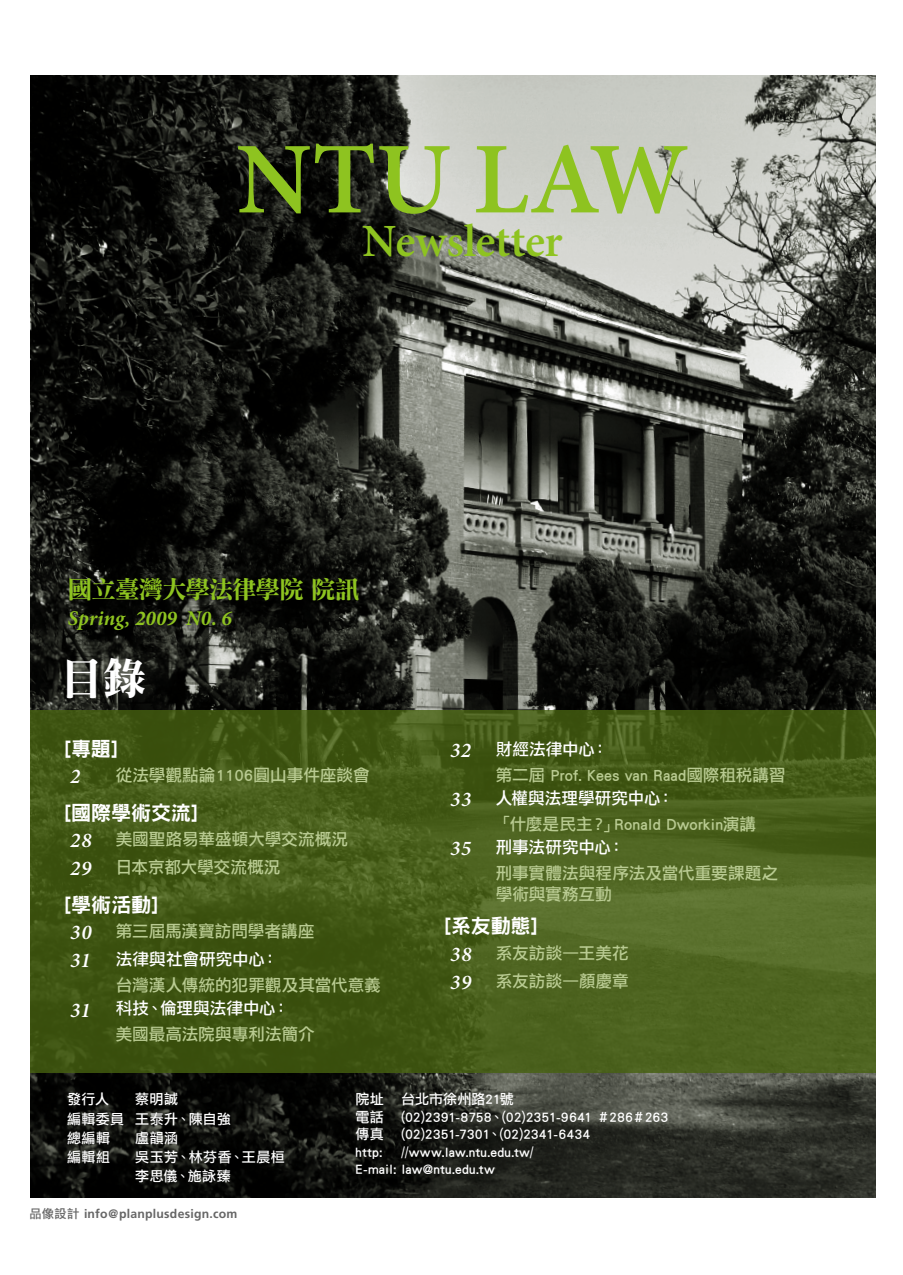
<style>
.page{position:relative;width:903px;height:1275px;background:#fff}
.page>*{position:absolute;margin:0;border:0;box-sizing:border-box;transform-origin:0 0}
.t1{font:600 101.85px "Minion Pro";color:#8ec320}
.t2{font:600 46.2px "Minion Pro";letter-spacing:-.005em;color:#8ec320}
.t3{font:43.75px "DF Li Song Std W7";color:#fff}
.t4{font:24.5px "DF Li Song Std W7";letter-spacing:-.04em;color:#8ec320}
.t5{font:italic 700 21px "Minion Pro";color:#8ec320}
.t6{font:italic 600 21px "Minion Pro";color:#fff}
.t7{font:20.12px "DF Hei Std W9";letter-spacing:-.01em;color:#fff}
.t8{font:16.62px/28px "DF Li Hei Std W5";color:#b9cb92}
.t9{font:14px/17.5px "DF Li Hei Std W5";letter-spacing:.005em;color:#fff}
.t10{font:14px/19.2px "DF Li Hei Std W5";letter-spacing:.035em;color:#fff}
.t11{font:14px/19.2px "DF Li Hei Std W5";letter-spacing:.03em;color:#fff}
.t12{font:700 12.25px "Frutiger";letter-spacing:.02em;color:#666}
.s1{font-family:"Minion Pro";font-weight:600;font-style:italic;font-size:21px;color:#fff}
.s2{color:#fff}
.s3{font-family:"DF Li Hei Std W5";font-weight:400}
</style>
<div class="page">
<img style="left:30px;top:76px;width:845px;height:1121px">
<div style="left:69px;top:579px;width:701px;height:141px;background:#000;opacity:.95"></div>
<svg style="left:30px;top:711px;width:845px;height:362px;background:#465c19"></svg>
<h1 class="t1" style="left:236px;top:109px;width:454px">NTU LAW</h1>
<h2 class="t2" style="left:362px;top:209px;width:202px">Newsletter</h2>
<h3 class="t4" style="left:68px;top:576px;width:293px">國立臺灣大學法律學院 院訊</h3>
<p class="t5" style="left:68px;top:604px;width:166px">Spring, 2009 N0. 6</p>
<h3 class="t3" style="left:60px;top:655px;width:89px">目錄</h3>
<p class="t7" style="left:65px;top:737px;width:54px">[專題]</p>
<p class="t6" style="left:70px;top:762px;width:12px">2</p>
<p class="t8" style="left:116px;top:761px;width:256px">從法學觀點論1106圓山事件座談會</p>
<p class="t7" style="left:65px;top:802px;width:134px">[國際學術交流]</p>
<p class="t8" style="left:70px;top:825px;width:279px"><span class="s1">28</span> 美國聖路易華盛頓大學交流概況<br><span class="s1">29</span> 日本京都大學交流概況</p>
<p class="t7" style="left:65px;top:894px;width:94px">[學術活動]</p>
<p class="t8" style="left:70px;top:917px;width:246px"><span class="s1">30</span> 第三屆馬漢寶訪問學者講座<br><span class="s1">31</span> <span class="s2">法律與社會研究中心：</span></p>
<p class="t8" style="left:70px;top:973px;width:312px;line-height:23.1px;text-indent:45px">台灣漢人傳統的犯罪觀及其當代意義<br><span class="s1">31</span> <span class="s2">科技、倫理與法律中心：</span></p>
<p class="t8" style="left:116px;top:1020px;width:200px">美國最高法院與專利法簡介</p>
<p class="t8" style="left:496px;top:735px;width:291px;line-height:25.9px;text-indent:-45px"><span class="s1">32</span> <span class="s2">財經法律中心：<br></span>第二屆 Prof. Kees van Raad國際租稅講習</p>
<p class="t8" style="left:496px;top:784px;width:262px;line-height:25.9px;text-indent:-46px"><span class="s1">33</span> <span class="s2">人權與法理學研究中心：<br></span>「什麼是民主？」Ronald Dworkin演講</p>
<p class="t8" style="left:496px;top:833px;width:284px;line-height:25.9px;text-indent:-45px"><span class="s1">35</span> <span class="s2">刑事法研究中心：<br></span>刑事實體法與程序法及當代重要課題之</p>
<p class="t8" style="left:496px;top:879px;width:118px">學術與實務互動</p>
<p class="t7" style="left:445px;top:915px;width:94px">[系友動態]</p>
<p class="t8" style="left:450px;top:939px;width:180px"><span class="s1">38</span> 系友訪談—王美花<br><span class="s1">39</span> 系友訪談—顏慶章</p>
<p class="t9" style="left:67px;top:1090px;width:44px">發行人</p>
<p class="t11" style="left:67px;top:1089px;width:165px;text-indent:68px">蔡明誠<br>編輯委員 王泰升、陳自強總編輯</p>
<p class="t9" style="left:135px;top:1129px;width:45px">盧韻涵</p>
<p class="t9" style="left:67px;top:1148px;width:45px">編輯組</p>
<p class="t10" style="left:135px;top:1147px;width:151px">吳玉芳、林芬香、王晨桓李思儀、施詠臻</p>
<p class="t12" style="left:29px;top:1206px;width:209px"><span class="s3">品像設計</span> info@planplusdesign.com</p>
<p class="t9" style="left:356px;top:1090px;width:314px">院址 台北市徐州路21號<br>電話 (02)2391-8758、(02)2351-9641 ＃286＃263傳真 (02)2351-7301、(02)2341-6434<br>http:</p>
<p class="t9" style="left:356px;top:1143px;width:180px;text-indent:46px">//www.law.ntu.edu.tw/<br>E-mail: law@ntu.edu.tw</p>
</div>
